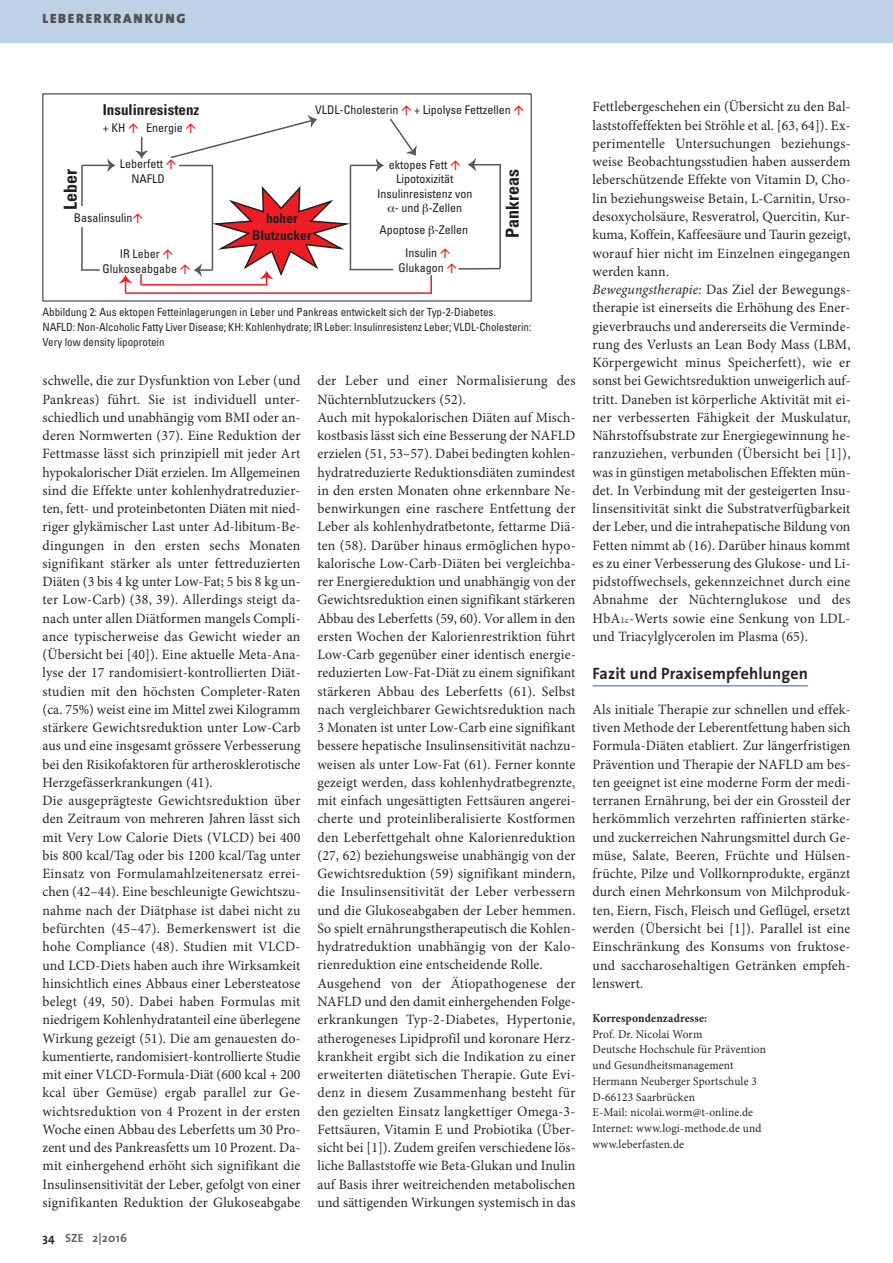
<style>
.page{position:relative;width:893px;height:1263px;background:#fff}
.page>*{position:absolute;margin:0;border:0;box-sizing:border-box;transform-origin:0 0}
.t1{font:700 condensed 18px "Univers";color:#231f20}
.t2{font:700 16.5px "The Sans";letter-spacing:.01em;color:#272627}
.t3{font:700 condensed 15px "Univers";color:#231f20}
.t4{font:14.25px/18.3px "Minion Pro";letter-spacing:.01em;color:#272627}
.t5{font:900 13.5px "The Sans";letter-spacing:.125em;color:#525152}
.t6{font:700 condensed 13.5px/16.2px "Univers";color:#231f20;text-align:center}
.t7{font:12px/15.8px "Minion Pro";letter-spacing:.015em;color:#272627;scale:.95 1}
.t8{font:condensed 12px/14.4px "Univers";color:#231f20;text-align:center}
.t9{font:700 12px "Minion Pro";letter-spacing:.015em;color:#272627;scale:.95 1}
.t10{font:700 12px "The Sans";letter-spacing:.02em;color:#686768}
.t11{font:condensed 11.25px/15px "Univers";color:#272627}
.s1{color:#272627}
.s2{font-style:italic}
.s3{font-size:9px}
</style>
<div class="page">
<div style="left:0;top:0;width:893px;height:43px;background:#bed1e7"></div>
<hr style="left:592px;top:685px;width:216px;height:1px;background:#2567b0">
<hr style="left:212px;top:166px;width:1px;height:104px;background:#57585a">
<svg style="left:82px;top:159px;width:34px;height:13px"></svg>
<hr style="left:81px;top:165px;width:2px;height:105px;background:#57585a">
<svg style="left:81px;top:269px;width:19px;height:2px"></svg>
<div style="left:70px;top:207px;width:75px;height:20px;background:#fff"></div>
<hr style="left:349px;top:269px;width:44px;height:1px;background:#57585a">
<hr style="left:350px;top:165px;width:1px;height:105px;background:#57585a">
<svg style="left:467px;top:158px;width:34px;height:14px"></svg>
<hr style="left:459px;top:268px;width:41px;height:2px;background:#57585a">
<hr style="left:499px;top:165px;width:2px;height:103px;background:#57585a">
<hr style="left:142px;top:284px;width:125px;height:2px;background:#ee1d23">
<svg style="left:140px;top:274px;width:2px;height:11px"></svg>
<svg style="left:430px;top:275px;width:2px;height:19px"></svg>
<hr style="left:125px;top:292px;width:306px;height:2px;background:#ee1d23">
<svg style="left:119px;top:275px;width:13px;height:18px"></svg>
<svg style="left:135px;top:136px;width:13px;height:23px"></svg>
<svg style="left:170px;top:115px;width:147px;height:54px"></svg>
<svg style="left:181px;top:184px;width:173px;height:101px"></svg>
<svg style="left:351px;top:119px;width:66px;height:53px"></svg>
<p class="t5" style="left:43px;top:13px;width:144px">LEBERERKRANKUNG</p>
<p class="t3" style="left:103px;top:104px;width:98px">Insulinresistenz</p>
<p class="t8" style="left:103px;top:121px;width:24px">+ KH</p>
<p class="t8" style="left:146px;top:121px;width:38px">Energie</p>
<p class="t8" style="left:120px;top:158px;width:47px;text-align:right">Leberfett<br>NAFLD</p>
<p class="t8" style="left:315px;top:104px;width:85px">VLDL-Cholesterin</p>
<p class="t8" style="left:414px;top:104px;width:98px">+ Lipolyse Fettzellen</p>
<p class="t8" style="left:389px;top:159px;width:60px">ektopes Fett</p>
<p class="t8" style="left:396px;top:173px;width:59px">Lipotoxizität</p>
<p class="t8" style="left:377px;top:187px;width:97px">Insulinresistenz von</p>
<p class="t8" style="left:379px;top:198px;width:90px;line-height:21.6px;text-align:left;text-indent:15px">- und -Zellen<br>Apoptose -Zellen</p>
<p class="t8" style="left:398px;top:247px;width:47px">Insulin<br>Glukagon</p>
<p class="t1" style="left:64px;top:210px;width:42px;rotate:-90deg">Leber</p>
<p class="t1" style="left:506px;top:238px;width:70px;rotate:-90deg">Pankreas</p>
<p class="t8" style="left:74px;top:211px;width:60px">Basalinsulin</p>
<p class="t6" style="left:252px;top:212px;width:61px">hoher<br>Blutzucker</p>
<p class="t8" style="left:102px;top:248px;width:76px">IR Leber<br>Glukoseabgabe</p>
<p class="t11" style="left:43px;top:305px;width:490px">Abbildung 2: Aus ektopen Fetteinlagerungen in Leber und Pankreas entwickelt sich der Typ-2-Diabetes.<br>NAFLD: Non-Alcoholic Fatty Liver Disease; KH: Kohlenhydrate; IR Leber: Insulinresistenz Leber; VLDL-Cholesterin:<br>Very low density lipoprotein</p>
<p class="t4" style="left:42px;top:373px;width:260px">schwelle, die zur Dysfunktion von Leber (und Pankreas) führt. Sie ist individuell unter&shy;schiedlich und unabhängig vom BMI oder an&shy;deren Normwerten (37). Eine Reduktion der Fettmasse lässt sich prinzipiell mit jeder Art hypokalorischer Diät erzielen. Im Allgemeinen sind die Effekte unter kohlenhydratreduzier&shy;ten, fett- und proteinbetonten Diäten mit nied&shy;riger glykämischer Last unter Ad-libitum-Be&shy;dingungen in den ersten sechs Monaten signifikant stärker als unter fettreduzierten Diäten (3 bis 4 kg unter Low-Fat; 5 bis 8 kg un&shy;ter Low-Carb) (38, 39). Allerdings steigt da&shy;nach unter allen Diätformen mangels Compli&shy;ance typischerweise das Gewicht wieder an (Übersicht bei [40]). Eine aktuelle Meta-Ana&shy;lyse der 17 randomisiert-kontrollierten Diät&shy;studien mit den höchsten Completer-Raten (ca. 75%) weist eine im Mittel zwei Kilogramm stärkere Gewichtsreduktion unter Low-Carb aus und eine insgesamt grössere Verbesserung bei den Risikofaktoren für artherosklerotische Herzgefässerkrankungen (41).<br>Die ausgeprägteste Gewichtsreduktion über den Zeitraum von mehreren Jahren lässt sich mit Very Low Calorie Diets (VLCD) bei 400 bis 800 kcal/Tag oder bis 1200 kcal/Tag unter Einsatz von Formulamahlzeitenersatz errei&shy;chen (42–44). Eine beschleunigte Gewichtszu&shy;nahme nach der Diätphase ist dabei nicht zu befürchten (45–47). Bemerkenswert ist die hohe Compliance (48). Studien mit VLCD&shy;und LCD-Diets haben auch ihre Wirksamkeit hinsichtlich eines Abbaus einer Lebersteatose belegt (49, 50). Dabei haben Formulas mit niedrigem Kohlenhydratanteil eine überlegene Wirkung gezeigt (51). Die am genauesten do&shy;kumentierte, randomisiert-kontrollierte Studie mit einer VLCD-Formula-Diät (600 kcal + 200 kcal über Gemüse) ergab parallel zur Ge&shy;wichtsreduktion von 4 Prozent in der ersten Woche einen Abbau des Leberfetts um 30 Pro&shy;zent und des Pankreasfetts um 10 Prozent. Da&shy;mit einhergehend erhöht sich signifikant die Insulinsensitivität der Leber, gefolgt von einer signifikanten Reduktion der Glukoseabgabe</p>
<p class="t4" style="left:317px;top:373px;width:260px">der Leber und einer Normalisierung des Nüchternblutzuckers (52).<br>Auch mit hypokalorischen Diäten auf Misch&shy;kostbasis lässt sich eine Besserung der NAFLD erzielen (51, 53–57). Dabei bedingten kohlen&shy;hydratreduzierte Reduktionsdiäten zumindest in den ersten Monaten ohne erkennbare Ne&shy;benwirkungen eine raschere Entfettung der Leber als kohlenhydratbetonte, fettarme Diä&shy;ten (58). Darüber hinaus ermöglichen hypo&shy;kalorische Low-Carb-Diäten bei vergleichba&shy;rer Energiereduktion und unabhängig von der Gewichtsreduktion einen signifikant stärkeren Abbau des Leberfetts (59, 60). Vor allem in den ersten Wochen der Kalorienrestriktion führt Low-Carb gegenüber einer identisch energie&shy;reduzierten Low-Fat-Diät zu einem signifikant stärkeren Abbau des Leberfetts (61). Selbst nach vergleichbarer Gewichtsreduktion nach 3 Monaten ist unter Low-Carb eine signifikant bessere hepatische Insulinsensitivität nachzu&shy;weisen als unter Low-Fat (61). Ferner konnte gezeigt werden, dass kohlenhydratbegrenzte, mit einfach ungesättigten Fettsäuren angerei&shy;cherte und proteinliberalisierte Kostformen den Leberfettgehalt ohne Kalorienreduktion (27, 62) beziehungsweise unabhängig von der Gewichtsreduktion (59) signifikant mindern, die Insulinsensitivität der Leber verbessern und die Glukoseabgaben der Leber hemmen.<br>So spielt ernährungstherapeutisch die Kohlen&shy;hydratreduktion unabhängig von der Kalo&shy;rienreduktion eine entscheidende Rolle.<br>Ausgehend von der Ätiopathogenese der NAFLD und den damit einhergehenden Folge&shy;erkrankungen Typ-2-Diabetes, Hypertonie, atherogeneses Lipidprofil und koronare Herz&shy;krankheit ergibt sich die Indikation zu einer erweiterten diätetischen Therapie. Gute Evi&shy;denz in diesem Zusammenhang besteht für den gezielten Einsatz langkettiger Omega-3- Fettsäuren, Vitamin E und Probiotika (Über&shy;sicht bei [1]). Zudem greifen verschiedene lös&shy;liche Ballaststoffe wie Beta-Glukan und Inulin auf Basis ihrer weitreichenden metabolischen und sättigenden Wirkungen systemisch in das</p>
<p class="t10" style="left:43px;top:1233px;width:86px"><span class="s1">34</span> SZE 2|2016</p>
<p class="t4" style="left:592px;top:99px;width:260px">Fettlebergeschehen ein (Übersicht zu den Bal&shy;laststoffeffekten bei Ströhle et al. [63, 64]). Ex&shy;perimentelle Untersuchungen beziehungs&shy;weise Beobachtungsstudien haben ausserdem leberschützende Effekte von Vitamin D, Cho&shy;lin beziehungsweise Betain, L-Carnitin, Urso&shy;desoxycholsäure, Resveratrol, Quercitin, Kur&shy;kuma, Koffein, Kaffeesäure und Taurin gezeigt, worauf hier nicht im Einzelnen eingegangen werden kann.<br><span class="s2">Bewegungstherapie:</span> Das Ziel der Bewegungs&shy;therapie ist einerseits die Erhöhung des Ener&shy;gieverbrauchs und andererseits die Verminde&shy;rung des Verlusts an Lean Body Mass (LBM, Körpergewicht minus Speicherfett), wie er sonst bei Gewichtsreduktion unweigerlich auf&shy;tritt. Daneben ist körperliche Aktivität mit ei&shy;ner verbesserten Fähigkeit der Muskulatur, Nährstoffsubstrate zur Energiegewinnung he&shy;ranzuziehen, verbunden (Übersicht bei [1]), was in günstigen metabolischen Effekten mün&shy;det. In Verbindung mit der gesteigerten Insu&shy;linsensitivität sinkt die Substratverfügbarkeit der Leber, und die intrahepatische Bildung von Fetten nimmt ab (16). Darüber hinaus kommt es zu einer Verbesserung des Glukose- und Li&shy;pidstoffwechsels, gekennzeichnet durch eine Abnahme der Nüchternglukose und des HbA<span class="s3">1c</span>-Werts sowie eine Senkung von LDL&shy;und Triacylglycerolen im Plasma (65).</p>
<p class="t2" style="left:592px;top:667px;width:217px">Fazit und Praxisempfehlungen</p>
<p class="t4" style="left:592px;top:701px;width:260px;text-align:justify">Als initiale Therapie zur schnellen und effek&shy;tiven Methode der Leberentfettung haben sich Formula-Diäten etabliert. Zur längerfristigen Prävention und Therapie der NAFLD am bes&shy;ten geeignet ist eine moderne Form der medi&shy;terranen Ernährung, bei der ein Grossteil der herkömmlich verzehrten raffinierten stärke&shy;und zuckerreichen Nahrungsmittel durch Ge&shy;müse, Salate, Beeren, Früchte und Hülsen&shy;früchte, Pilze und Vollkornprodukte, ergänzt durch einen Mehrkonsum von Milchproduk&shy;ten, Eiern, Fisch, Fleisch und Geflügel, ersetzt werden (Übersicht bei [1]). Parallel ist eine Einschränkung des Konsums von fruktose&shy;und saccharosehaltigen Getränken empfeh&shy;lenswert.</p>
<p class="t9" style="left:592px;top:1013px;width:122px">Korrespondenzadresse:</p>
<p class="t7" style="left:592px;top:1027px;width:184px">Prof. Dr. Nicolai Worm<br>Deutsche Hochschule für Prävention und Gesundheitsmanagement<br>Hermann Neuberger Sportschule 3<br>D-66123 Saarbrücken<br>E-Mail: nicolai.worm@t-online.de<br>Internet: www.logi-methode.de und www.leberfasten.de</p>
</div>
